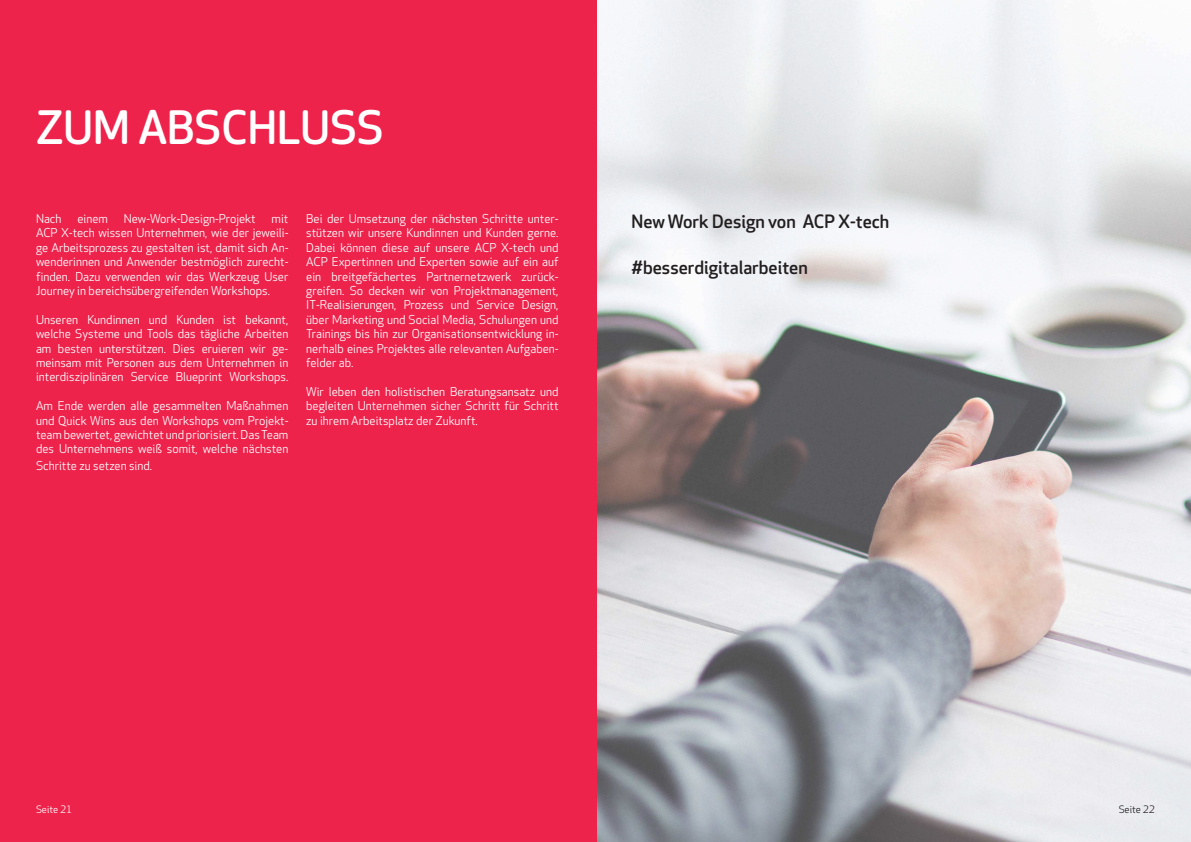
<style>
.page{position:relative;width:1191px;height:842px;background:#fff}
.page>*{position:absolute;margin:0;border:0;box-sizing:border-box;transform-origin:0 0}
.t1{font:500 45px "Apex Rounded";color:#fff}
.t2{font:500 18px "Apex Rounded";color:#231f20}
.t3{font:12px/14.4px "Apex Rounded";color:#fff;text-align:justify}
.t4{font:10px "Apex Rounded";color:#fff}
.t5{font:10px "Apex Rounded";color:#231f20}
</style>
<div class="page">
<img style="left:597px;top:0;width:594px;height:842px">
<div style="left:0;top:0;width:597px;height:842px;background:#ed234c"></div>
<h1 class="t1" style="left:36px;top:102px;width:349px">ZUM ABSCHLUSS</h1>
<p class="t3" style="left:36px;top:212px;width:27px">Nach</p>
<p class="t3" style="left:77px;top:212px;width:32px">einem</p>
<p class="t3" style="left:124px;top:212px;width:133px">New-Work-Design-Projekt</p>
<p class="t3" style="left:36px;top:212px;width:254px;text-indent:235px">mit ACP X-tech wissen Unternehmen, wie der jeweili&shy;ge Arbeitsprozess zu gestalten ist, damit sich An&shy;wenderinnen und Anwender bestmöglich zurecht&shy;finden. Dazu verwenden wir das Werkzeug User Journey in bereichsübergreifenden Workshops.</p>
<p class="t3" style="left:36px;top:313px;width:254px">Unseren Kundinnen und Kunden ist bekannt, welche Systeme und Tools das tägliche Arbeiten am besten unterstützen. Dies eruieren wir ge&shy;meinsam mit Personen aus dem Unternehmen in interdisziplinären Service Blueprint Workshops.</p>
<p class="t3" style="left:36px;top:399px;width:254px">Am Ende werden alle gesammelten Maßnahmen und Quick Wins aus den Workshops vom Projekt&shy;team bewertet, gewichtet und priorisiert. Das Team des Unternehmens weiß somit, welche nächsten</p>
<p class="t3" style="left:36px;top:459px;width:118px">Schritte zu setzen sind.</p>
<p class="t3" style="left:306px;top:212px;width:254px">Bei der Umsetzung der nächsten Schritte unter&shy;stützen wir unsere Kundinnen und Kunden gerne.<br>Dabei können diese auf unsere ACP X-tech und ACP Expertinnen und Experten sowie auf ein auf ein breitgefächertes Partnernetzwerk zurück&shy;greifen. So decken wir von Projektmanagement, IT-Realisierungen, Prozess und Service Design, über Marketing und Social Media, Schulungen und Trainings bis hin zur Organisationsentwicklung in&shy;nerhalb eines Projektes alle relevanten Aufgaben&shy;felder ab.</p>
<p class="t3" style="left:306px;top:385px;width:254px">Wir leben den holistischen Beratungsansatz und begleiten Unternehmen sicher Schritt für Schritt zu ihrem Arbeitsplatz der Zukunft.</p>
<h2 class="t2" style="left:631px;top:211px;width:259px">New Work Design von ACP X-tech</h2>
<h2 class="t2" style="left:631px;top:258px;width:178px">#besserdigitalarbeiten</h2>
<p class="t4" style="left:36px;top:804px;width:38px">Seite 21</p>
<p class="t5" style="left:1118px;top:804px;width:38px">Seite 22</p>
</div>
